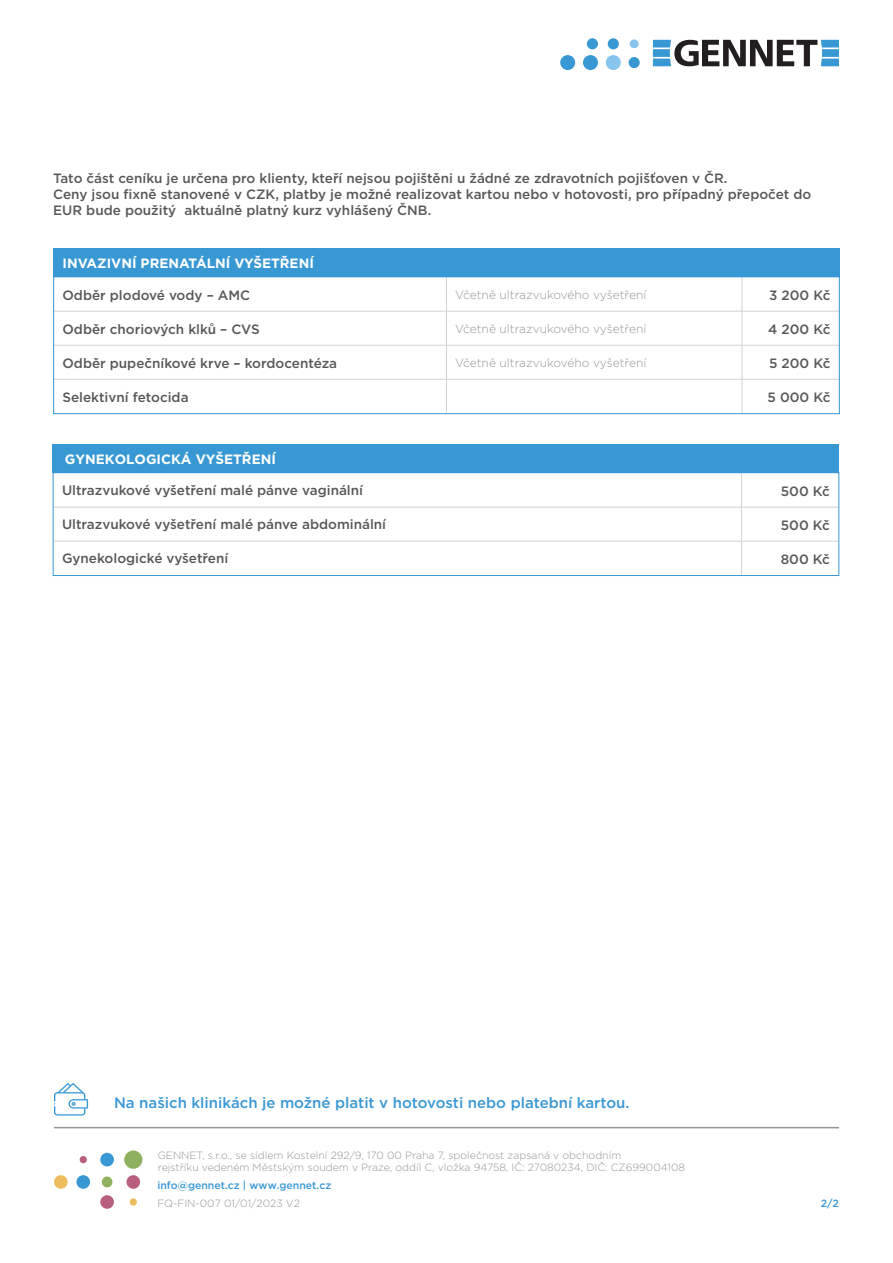
<style>
.page{position:relative;width:893px;height:1263px;background:#fff}
.page>*{position:absolute;margin:0;border:0;box-sizing:border-box;transform-origin:0 0}
.t1{font:500 15px "Gotham";color:#3898d3}
.t2{font:500 13.5px/16.2px "Gotham";color:#57585a}
.t3{font:700 13.5px "Gotham";color:#fff}
.t4{font:300 12px "Gotham";color:#939598}
.t5{font:300 10.5px/12.6px "Gotham";color:#939598}
.t6{font:500 10.5px "Gotham";color:#3898d3}
</style>
<div class="page">
<hr style="left:54px;top:1127px;width:785px;height:1px;background:#939598">
<div style="left:53px;top:248px;width:786px;height:29px;background:#3898d3"></div>
<hr style="left:446px;top:277px;width:1px;height:34px;background:#d1d2d4">
<hr style="left:742px;top:277px;width:1px;height:34px;background:#d1d2d4">
<hr style="left:54px;top:311px;width:392px;height:1px;background:#d1d2d4">
<hr style="left:446px;top:311px;width:296px;height:1px;background:#d1d2d4">
<hr style="left:446px;top:311px;width:1px;height:34px;background:#d1d2d4">
<hr style="left:742px;top:311px;width:97px;height:1px;background:#d1d2d4">
<hr style="left:742px;top:311px;width:1px;height:34px;background:#d1d2d4">
<hr style="left:54px;top:345px;width:392px;height:1px;background:#d1d2d4">
<hr style="left:446px;top:345px;width:296px;height:1px;background:#d1d2d4">
<hr style="left:446px;top:345px;width:1px;height:34px;background:#d1d2d4">
<hr style="left:742px;top:345px;width:97px;height:1px;background:#d1d2d4">
<hr style="left:742px;top:345px;width:1px;height:34px;background:#d1d2d4">
<hr style="left:54px;top:379px;width:392px;height:1px;background:#d1d2d4">
<hr style="left:446px;top:379px;width:296px;height:1px;background:#d1d2d4">
<hr style="left:446px;top:379px;width:1px;height:34px;background:#d1d2d4">
<hr style="left:742px;top:379px;width:97px;height:1px;background:#d1d2d4">
<hr style="left:742px;top:379px;width:1px;height:34px;background:#d1d2d4">
<div style="left:53px;top:276px;width:787px;height:138px;border:1px solid #3898d3"></div>
<div style="left:53px;top:444px;width:786px;height:29px;background:#3898d3"></div>
<hr style="left:741px;top:473px;width:1px;height:34px;background:#d1d2d4">
<hr style="left:53px;top:507px;width:688px;height:1px;background:#d1d2d4">
<hr style="left:741px;top:507px;width:97px;height:1px;background:#d1d2d4">
<hr style="left:741px;top:507px;width:1px;height:34px;background:#d1d2d4">
<hr style="left:53px;top:541px;width:688px;height:1px;background:#d1d2d4">
<hr style="left:741px;top:541px;width:97px;height:1px;background:#d1d2d4">
<hr style="left:741px;top:541px;width:1px;height:34px;background:#d1d2d4">
<div style="left:53px;top:472px;width:786px;height:104px;border:1px solid #3898d3"></div>
<svg style="left:653px;top:40px;width:186px;height:26px"></svg>
<div style="left:560px;top:55px;width:15px;height:15px;background:#3898d3;border-radius:50%"></div>
<div style="left:583px;top:55px;width:15px;height:15px;background:#3898d3;border-radius:50%"></div>
<div style="left:606px;top:55px;width:15px;height:15px;background:#88c5ec;border-radius:50%"></div>
<div style="left:629px;top:57px;width:11px;height:11px;background:#3898d3;border-radius:50%"></div>
<div style="left:587px;top:38px;width:11px;height:11px;background:#3898d3;border-radius:50%"></div>
<div style="left:608px;top:38px;width:11px;height:11px;background:#3898d3;border-radius:50%"></div>
<div style="left:630px;top:39px;width:9px;height:9px;background:#88c5ec;border-radius:50%"></div>
<div style="left:124px;top:1150px;width:18px;height:19px;background:#8eb15f;border-radius:50%"></div>
<div style="left:126px;top:1175px;width:14px;height:14px;background:#ba5e7f;border-radius:50%"></div>
<div style="left:76px;top:1175px;width:14px;height:14px;background:#3898d3;border-radius:50%"></div>
<div style="left:54px;top:1175px;width:14px;height:14px;background:#edbd5c;border-radius:50%"></div>
<div style="left:100px;top:1195px;width:14px;height:14px;background:#ba5e7f;border-radius:50%"></div>
<div style="left:100px;top:1153px;width:14px;height:13px;background:#3898d3;border-radius:50%"></div>
<div style="left:130px;top:1198px;width:7px;height:7px;background:#edbd5c;border-radius:50%"></div>
<div style="left:80px;top:1156px;width:7px;height:7px;background:#ba5e7f;border-radius:50%"></div>
<div style="left:102px;top:1176px;width:10px;height:11px;background:#8eb15f;border-radius:50%"></div>
<svg style="left:54px;top:1083px;width:34px;height:32px"></svg>
<p class="t2" style="left:53px;top:170px;width:760px">Tato část ceníku je určena pro klienty, kteří nejsou pojištěni u žádné ze zdravotních pojišťoven v ČR.<br>Ceny jsou fixně stanovené v CZK, platby je možné realizovat kartou nebo v hotovosti, pro případný přepočet do<br>EUR bude použitý aktuálně platný kurz vyhlášený ČNB.</p>
<p class="t3" style="left:63px;top:255px;width:253px">INVAZIVNÍ PRENATÁLNÍ VYŠETŘENÍ</p>
<p class="t2" style="left:63px;top:287px;width:189px">Odběr plodové vody – AMC</p>
<p class="t4" style="left:455px;top:287px;width:193px">Včetně ultrazvukového vyšetření</p>
<p class="t2" style="left:769px;top:287px;width:63px">3 200 Kč</p>
<p class="t2" style="left:63px;top:321px;width:199px">Odběr choriových klků – CVS</p>
<p class="t4" style="left:455px;top:321px;width:193px">Včetně ultrazvukového vyšetření</p>
<p class="t2" style="left:768px;top:321px;width:64px">4 200 Kč</p>
<p class="t2" style="left:63px;top:355px;width:276px">Odběr pupečníkové krve – kordocentéza</p>
<p class="t4" style="left:455px;top:355px;width:193px">Včetně ultrazvukového vyšetření</p>
<p class="t2" style="left:769px;top:355px;width:63px">5 200 Kč</p>
<p class="t2" style="left:63px;top:389px;width:128px">Selektivní fetocida</p>
<p class="t2" style="left:767px;top:389px;width:64px">5 000 Kč</p>
<p class="t3" style="left:65px;top:451px;width:213px">GYNEKOLOGICKÁ VYŠETŘENÍ</p>
<p class="t2" style="left:62px;top:482px;width:303px">Ultrazvukové vyšetření malé pánve vaginální</p>
<p class="t2" style="left:781px;top:482px;width:51px">500 Kč</p>
<p class="t2" style="left:62px;top:516px;width:326px">Ultrazvukové vyšetření malé pánve abdominální</p>
<p class="t2" style="left:781px;top:516px;width:51px">500 Kč</p>
<p class="t2" style="left:62px;top:550px;width:168px">Gynekologické vyšetření</p>
<p class="t2" style="left:781px;top:550px;width:51px">800 Kč</p>
<p class="t1" style="left:114px;top:1092px;width:517px">Na našich klinikách je možné platit v hotovosti nebo platební kartou.</p>
<p class="t5" style="left:158px;top:1148px;width:529px">GENNET, s.r.o., se sídlem Kostelní 292/9, 170 00 Praha 7, společnost zapsaná v obchodním<br>rejstříku vedeném Městským soudem v Praze, oddíl C, vložka 94758, IČ: 27080234, DIČ: CZ699004108</p>
<p class="t6" style="left:157px;top:1178px;width:175px">info@gennet.cz | www.gennet.cz</p>
<p class="t5" style="left:157px;top:1196px;width:144px">FQ-FIN-007 01/01/2023 V2</p>
<p class="t6" style="left:821px;top:1196px;width:20px">2/2</p>
</div>
